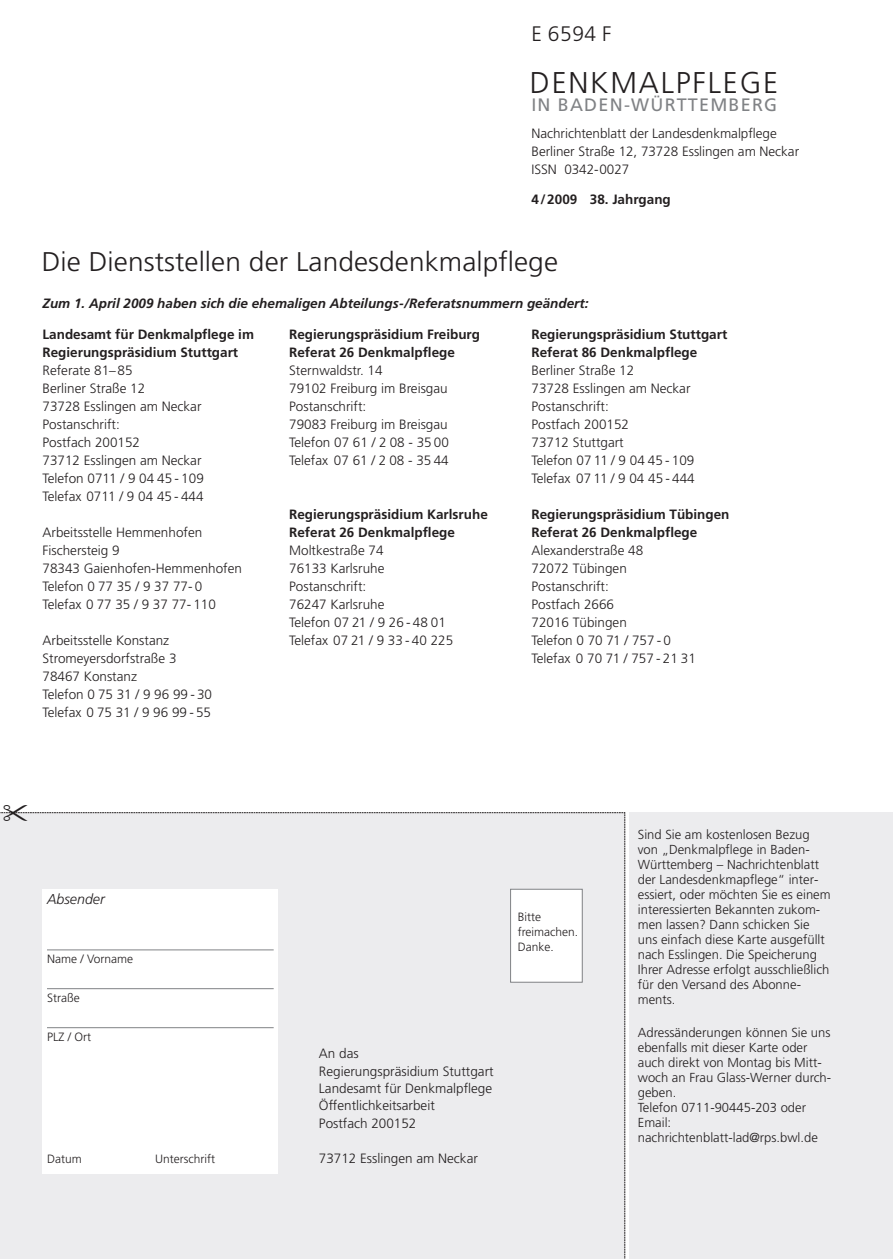
<style>
.page{position:relative;width:893px;height:1259px;background:#fff}
.page>*{position:absolute;margin:0;border:0;box-sizing:border-box;transform-origin:0 0}
.t1{font:300 30px "Frutiger";letter-spacing:.06em;color:#231f20}
.t2{font:300 27px "Frutiger";letter-spacing:.005em;color:#231f20;scale:1.04 1}
.t3{font:300 21px "Frutiger";color:#231f20}
.t4{font:18px "Frutiger";letter-spacing:.07em;color:#808285}
.t5{font:italic 300 14.25px "Frutiger";color:#231f20}
.t6{font:300 13.5px/18px "Frutiger";color:#231f20}
.t7{font:700 13.5px/18px "Frutiger";color:#231f20}
.t8{font:italic 700 13.5px "Frutiger";color:#231f20}
.t9{font:300 13.05px/15px "Frutiger";color:#231f20}
.t10{font:300 12px/14.9px "Frutiger";color:#231f20}
</style>
<div class="page">
<div style="left:629px;top:812px;width:264px;height:447px;background:#ececee"></div>
<svg style="left:0;top:812px;width:625px;height:447px"></svg>
<h3 class="t3" style="left:531px;top:26px;width:81px">E 6594 F</h3>
<h1 class="t1" style="left:530px;top:70px;width:250px">DENKMALPFLEGE</h1>
<h3 class="t4" style="left:531px;top:97px;width:247px">IN BADEN-WÜRTTEMBERG</h3>
<p class="t6" style="left:531px;top:125px;width:269px">Nachrichtenblatt der Landesdenkmalpflege<br>Berliner Straße 12, 73728 Esslingen am Neckar<br>ISSN 0342-0027</p>
<p class="t7" style="left:531px;top:191px;width:141px">4/2009 38. Jahrgang</p>
<h2 class="t2" style="left:42px;top:251px;width:498px">Die Dienststellen der Landesdenkmalpflege</h2>
<p class="t8" style="left:43px;top:298px;width:547px">Zum 1. April 2009 haben sich die ehemaligen Abteilungs-/Referatsnummern geändert:</p>
<p class="t7" style="left:43px;top:326px;width:213px">Landesamt für Denkmalpflege im<br>Regierungspräsidium Stuttgart</p>
<p class="t6" style="left:43px;top:362px;width:163px">Referate 81–85<br>Berliner Straße 12<br>73728 Esslingen am Neckar<br>Postanschrift:<br>Postfach 200152<br>73712 Esslingen am Neckar<br>Telefon 0711 / 9 04 45 - 109<br>Telefax 0711 / 9 04 45 - 444</p>
<p class="t6" style="left:43px;top:524px;width:201px">Arbeitsstelle Hemmenhofen<br>Fischersteig 9<br>78343 Gaienhofen-Hemmenhofen<br>Telefon 0 77 35 / 9 37 77- 0<br>Telefax 0 77 35 / 9 37 77- 110</p>
<p class="t6" style="left:43px;top:632px;width:171px">Arbeitsstelle Konstanz<br>Stromeyersdorfstraße 3<br>78467 Konstanz<br>Telefon 0 75 31 / 9 96 99 - 30<br>Telefax 0 75 31 / 9 96 99 - 55</p>
<p class="t7" style="left:289px;top:326px;width:192px">Regierungspräsidium Freiburg<br>Referat 26 Denkmalpflege</p>
<p class="t6" style="left:289px;top:362px;width:161px">Sternwaldstr. 14<br>79102 Freiburg im Breisgau<br>Postanschrift:<br>79083 Freiburg im Breisgau<br>Telefon 07 61 / 2 08 - 35 00<br>Telefax 07 61 / 2 08 - 35 44</p>
<p class="t7" style="left:289px;top:506px;width:200px">Regierungspräsidium Karlsruhe<br>Referat 26 Denkmalpflege</p>
<p class="t6" style="left:289px;top:542px;width:166px">Moltkestraße 74<br>76133 Karlsruhe<br>Postanschrift:<br>76247 Karlsruhe<br>Telefon 07 21 / 9 26 - 48 01<br>Telefax 07 21 / 9 33 - 40 225</p>
<p class="t7" style="left:531px;top:326px;width:197px">Regierungspräsidium Stuttgart<br>Referat 86 Denkmalpflege</p>
<p class="t6" style="left:531px;top:362px;width:165px">Berliner Straße 12<br>73728 Esslingen am Neckar<br>Postanschrift:<br>Postfach 200152<br>73712 Stuttgart<br>Telefon 07 11 / 9 04 45 - 109<br>Telefax 07 11 / 9 04 45 - 444</p>
<p class="t7" style="left:531px;top:506px;width:199px">Regierungspräsidium Tübingen<br>Referat 26 Denkmalpflege</p>
<p class="t6" style="left:531px;top:542px;width:166px">Alexanderstraße 48<br>72072 Tübingen<br>Postanschrift:<br>Postfach 2666<br>72016 Tübingen<br>Telefon 0 70 71 / 757 - 0<br>Telefax 0 70 71 / 757 - 21 31</p>
<p class="t5" style="left:47px;top:893px;width:59px">Absender</p>
<p class="t10" style="left:47px;top:952px;width:88px">Name / Vorname</p>
<p class="t10" style="left:47px;top:991px;width:34px">Straße</p>
<p class="t10" style="left:47px;top:1030px;width:45px">PLZ / Ort</p>
<p class="t10" style="left:47px;top:1152px;width:36px">Datum</p>
<p class="t10" style="left:155px;top:1152px;width:61px">Unterschrift</p>
<p class="t10" style="left:518px;top:910px;width:62px">Bitte freimachen.<br>Danke.</p>
<p class="t6" style="left:319px;top:1046px;width:176px;line-height:17.4px">An das<br>Regierungspräsidium Stuttgart<br>Landesamt für Denkmalpflege<br>Öffentlichkeitsarbeit<br>Postfach 200152</p>
<p class="t6" style="left:319px;top:1150px;width:161px">73712 Esslingen am Neckar</p>
<p class="t9" style="left:638px;top:828px;width:194px">Sind Sie am kostenlosen Bezug von „Denkmalpflege in Baden-<br>Württemberg – Nachrichtenblatt der Landesdenkmapflege“ inter - essiert, oder möchten Sie es einem interessierten Bekannten zukom&shy;men lassen? Dann schicken Sie uns einfach diese Karte ausgefüllt nach Esslingen. Die Speicherung<br>Ihrer Adresse erfolgt ausschließlich für den Versand des Abonne&shy;ments.</p>
<p class="t9" style="left:638px;top:1026px;width:195px">Adressänderungen können Sie uns ebenfalls mit dieser Karte oder auch direkt von Montag bis Mitt&shy;woch an Frau Glass-Werner durch&shy;geben.<br>Telefon 0711-90445-203 oder<br>Email: nachrichtenblatt-lad@rps.bwl.de</p>
</div>
